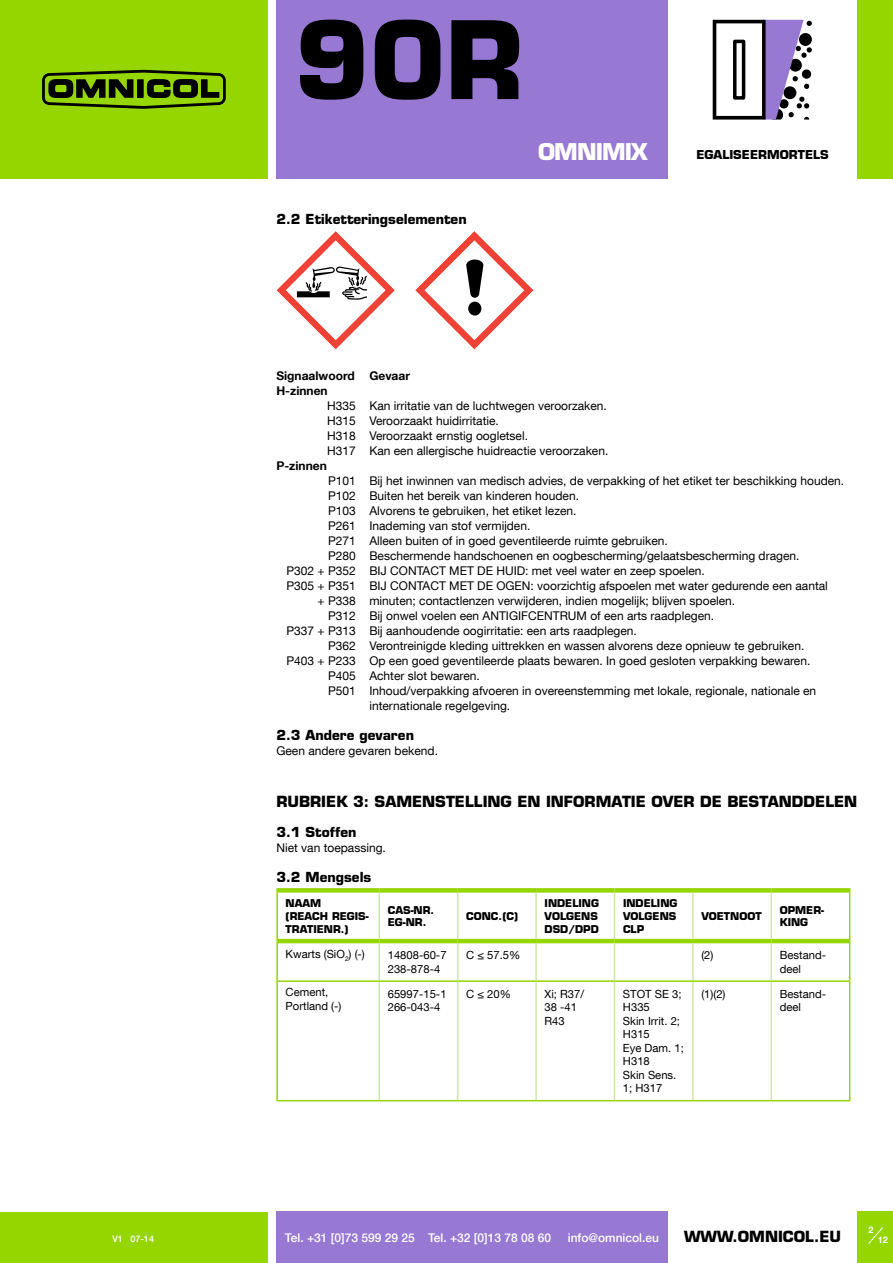
<style>
.page{position:relative;width:893px;height:1263px;background:#fff}
.page>*{position:absolute;margin:0;border:0;box-sizing:border-box;transform-origin:0 0}
.t1{font:700 105.15px "Eurostile";color:#000}
.t2{font:700 22.5px "Eurostile";letter-spacing:-.04em;color:#fff}
.t3{font:700 15px "Eurostile";color:#000}
.t4{font:700 13.5px "Eurostile";color:#000}
.t5{font:12px/15px "Helvetica Neue LT Com";color:#000}
.t6{font:500 12px "Helvetica Neue LT Com";color:#fff}
.t7{font:700 12px/15px "Helvetica Neue LT Com";color:#000}
.t8{font:700 12px "Eurostile";color:#000}
.t9{font:11.25px/13.5px "Helvetica Neue LT Com";color:#000}
.t10{font:700 10.5px/12.6px "Eurostile";color:#000}
.t11{font:500 9px "Helvetica Neue LT Com";color:#fff}
.t12{font:700 9px "Helvetica Neue LT Com";color:#fff}
</style>
<div class="page">
<div style="left:0;top:0;width:268px;height:179px;background:#95d500"></div>
<div style="left:42px;top:73px;width:184px;height:32px;border:3px solid #000;border-radius:6px"></div>
<svg style="left:48px;top:79px;width:86px;height:19px"></svg>
<div style="left:138px;top:80px;width:5px;height:17px;background:#000"></div>
<div style="left:137px;top:79px;width:7px;height:19px;border:1px solid #000"></div>
<svg style="left:146px;top:79px;width:74px;height:19px"></svg>
<div style="left:0;top:1212px;width:268px;height:51px;background:#95d500"></div>
<div style="left:276px;top:1212px;width:392px;height:51px;background:#9778d3"></div>
<div style="left:857px;top:1211px;width:36px;height:52px;background:#95d500"></div>
<div style="left:857px;top:0;width:36px;height:179px;background:#95d500"></div>
<div style="left:276px;top:0;width:392px;height:179px;background:#9778d3"></div>
<svg style="left:868px;top:1227px;width:15px;height:17px"></svg>
<svg style="left:415px;top:231px;width:119px;height:119px"></svg>
<svg style="left:276px;top:231px;width:119px;height:119px"></svg>
<hr style="left:276px;top:893px;width:2px;height:48px;background:#95d500">
<div style="left:276px;top:888px;width:103px;height:5px;background:#95d500"></div>
<hr style="left:278px;top:939px;width:101px;height:4px;background:#95d500">
<hr style="left:379px;top:893px;width:1px;height:46px;background:#cae8ab">
<div style="left:379px;top:888px;width:79px;height:5px;background:#95d500"></div>
<hr style="left:379px;top:939px;width:79px;height:4px;background:#95d500">
<hr style="left:457px;top:893px;width:1px;height:46px;background:#cae8ab">
<div style="left:458px;top:888px;width:78px;height:5px;background:#95d500"></div>
<div style="left:536px;top:888px;width:78px;height:5px;background:#95d500"></div>
<div style="left:614px;top:888px;width:79px;height:5px;background:#95d500"></div>
<div style="left:693px;top:888px;width:78px;height:5px;background:#95d500"></div>
<hr style="left:535px;top:893px;width:2px;height:46px;background:#cae8ab">
<hr style="left:614px;top:893px;width:1px;height:46px;background:#cae8ab">
<hr style="left:692px;top:893px;width:2px;height:46px;background:#cae8ab">
<hr style="left:458px;top:939px;width:78px;height:4px;background:#95d500">
<hr style="left:536px;top:939px;width:78px;height:4px;background:#95d500">
<hr style="left:614px;top:939px;width:79px;height:4px;background:#95d500">
<hr style="left:693px;top:939px;width:78px;height:4px;background:#95d500">
<hr style="left:770px;top:893px;width:2px;height:46px;background:#cae8ab">
<div style="left:771px;top:888px;width:79px;height:5px;background:#95d500"></div>
<hr style="left:849px;top:893px;width:1px;height:48px;background:#95d500">
<hr style="left:771px;top:939px;width:78px;height:4px;background:#95d500">
<hr style="left:276px;top:941px;width:2px;height:39px;background:#95d500">
<hr style="left:379px;top:943px;width:1px;height:37px;background:#cae8ab">
<hr style="left:457px;top:943px;width:1px;height:37px;background:#cae8ab">
<hr style="left:535px;top:943px;width:2px;height:37px;background:#cae8ab">
<hr style="left:614px;top:943px;width:1px;height:37px;background:#cae8ab">
<hr style="left:692px;top:943px;width:2px;height:37px;background:#cae8ab">
<hr style="left:770px;top:943px;width:2px;height:37px;background:#cae8ab">
<hr style="left:849px;top:941px;width:1px;height:39px;background:#95d500">
<hr style="left:276px;top:982px;width:2px;height:118px;background:#95d500">
<hr style="left:276px;top:980px;width:103px;height:2px;background:#95d500">
<hr style="left:379px;top:982px;width:1px;height:118px;background:#cae8ab">
<hr style="left:379px;top:980px;width:79px;height:2px;background:#95d500">
<hr style="left:458px;top:980px;width:78px;height:2px;background:#95d500">
<hr style="left:536px;top:980px;width:78px;height:2px;background:#95d500">
<hr style="left:614px;top:980px;width:79px;height:2px;background:#95d500">
<hr style="left:693px;top:980px;width:78px;height:2px;background:#95d500">
<hr style="left:457px;top:982px;width:1px;height:118px;background:#cae8ab">
<hr style="left:535px;top:982px;width:2px;height:118px;background:#cae8ab">
<hr style="left:614px;top:982px;width:1px;height:118px;background:#cae8ab">
<hr style="left:692px;top:982px;width:2px;height:118px;background:#cae8ab">
<hr style="left:770px;top:982px;width:2px;height:118px;background:#cae8ab">
<hr style="left:771px;top:980px;width:79px;height:2px;background:#95d500">
<hr style="left:849px;top:982px;width:1px;height:118px;background:#95d500">
<hr style="left:276px;top:1100px;width:103px;height:1px;background:#95d500">
<hr style="left:379px;top:1100px;width:79px;height:1px;background:#95d500">
<hr style="left:458px;top:1100px;width:78px;height:1px;background:#95d500">
<hr style="left:536px;top:1100px;width:78px;height:1px;background:#95d500">
<hr style="left:614px;top:1100px;width:79px;height:1px;background:#95d500">
<hr style="left:693px;top:1100px;width:78px;height:1px;background:#95d500">
<hr style="left:771px;top:1100px;width:79px;height:1px;background:#95d500">
<svg style="left:713px;top:20px;width:99px;height:99px"></svg>
<div style="left:735px;top:41px;width:9px;height:57px;background:#fff"></div>
<div style="left:733px;top:40px;width:12px;height:60px;border:4px solid #000"></div>
<h1 class="t1" style="left:294px;top:-5px;width:231px">90R</h1>
<h2 class="t2" style="left:538px;top:138px;width:111px">OMNIMIX</h2>
<p class="t8" style="left:696px;top:147px;width:134px">EGALISEERMORTELS</p>
<p class="t4" style="left:276px;top:210px;width:192px">2.2 Etiketteringselementen</p>
<p class="t7" style="left:276px;top:367px;width:135px">Signaalwoord Gevaar<br>H-zinnen</p>
<p class="t5" style="left:327px;top:397px;width:283px">H335 Kan irritatie van de luchtwegen veroorzaken.<br>H315 Veroorzaakt huidirritatie.<br>H318 Veroorzaakt ernstig oogletsel.<br>H317 Kan een allergische huidreactie veroorzaken.</p>
<p class="t7" style="left:276px;top:457px;width:52px">P-zinnen</p>
<p class="t5" style="left:328px;top:472px;width:518px">P101 Bij het inwinnen van medisch advies, de verpakking of het etiket ter beschikking houden.</p>
<p class="t5" style="left:328px;top:487px;width:252px">P102 Buiten het bereik van kinderen houden.</p>
<p class="t5" style="left:328px;top:502px;width:250px">P103 Alvorens te gebruiken, het etiket lezen.</p>
<p class="t5" style="left:328px;top:517px;width:204px">P261 Inademing van stof vermijden.</p>
<p class="t5" style="left:328px;top:532px;width:341px">P271 Alleen buiten of in goed geventileerde ruimte gebruiken.</p>
<p class="t5" style="left:328px;top:547px;width:473px">P280 Beschermende handschoenen en oogbescherming/gelaatsbescherming dragen.</p>
<p class="t5" style="left:286px;top:562px;width:420px">P302 + P352 BIJ CONTACT MET DE HUID: met veel water en zeep spoelen.</p>
<p class="t5" style="left:286px;top:577px;width:543px">P305 + P351 BIJ CONTACT MET DE OGEN: voorzichtig afspoelen met water gedurende een aantal</p>
<p class="t5" style="left:318px;top:592px;width:419px">+ P338 minuten; contactlenzen verwijderen, indien mogelijk; blijven spoelen.</p>
<p class="t5" style="left:328px;top:607px;width:388px">P312 Bij onwel voelen een ANTIGIFCENTRUM of een arts raadplegen.</p>
<p class="t5" style="left:286px;top:622px;width:352px">P337 + P313 Bij aanhoudende oogirritatie: een arts raadplegen.</p>
<p class="t5" style="left:328px;top:637px;width:478px">P362 Verontreinigde kleding uittrekken en wassen alvorens deze opnieuw te gebruiken.</p>
<p class="t5" style="left:286px;top:652px;width:525px">P403 + P233 Op een goed geventileerde plaats bewaren. In goed gesloten verpakking bewaren.</p>
<p class="t5" style="left:328px;top:667px;width:153px">P405 Achter slot bewaren.</p>
<p class="t5" style="left:328px;top:682px;width:490px">P501 Inhoud/verpakking afvoeren in overeenstemming met lokale, regionale, nationale en</p>
<p class="t5" style="left:369px;top:697px;width:142px">internationale regelgeving.</p>
<p class="t4" style="left:276px;top:726px;width:139px">2.3 Andere gevaren</p>
<p class="t5" style="left:276px;top:742px;width:163px">Geen andere gevaren bekend.</p>
<p class="t3" style="left:276px;top:792px;width:582px">RUBRIEK 3: SAMENSTELLING EN INFORMATIE OVER DE BESTANDDELEN</p>
<p class="t4" style="left:276px;top:824px;width:82px">3.1 Stoffen</p>
<p class="t5" style="left:276px;top:840px;width:111px">Niet van toepassing.</p>
<p class="t4" style="left:276px;top:869px;width:96px">3.2 Mengsels</p>
<p class="t10" style="left:286px;top:897px;width:84px">NAAM<br>(REACH REGIS-<br>TRATIENR.)</p>
<p class="t10" style="left:388px;top:903px;width:48px">CAS-NR.<br>EG-NR.</p>
<p class="t10" style="left:466px;top:910px;width:53px">CONC.(C)</p>
<p class="t10" style="left:545px;top:897px;width:56px;text-align:justify">INDELING VOLGENS DSD/DPD</p>
<p class="t10" style="left:623px;top:897px;width:56px;text-align:justify">INDELING VOLGENS CLP</p>
<p class="t10" style="left:701px;top:910px;width:62px">VOETNOOT</p>
<p class="t10" style="left:780px;top:903px;width:46px">OPMER-<br>KING</p>
<p class="t9" style="left:286px;top:946px;width:81px">Kwarts (SiO<sub>2</sub>) (-)</p>
<p class="t9" style="left:388px;top:948px;width:60px">14808-60-7<br>238-878-4</p>
<p class="t9" style="left:466px;top:948px;width:56px">C ≤ 57.5%</p>
<p class="t9" style="left:701px;top:948px;width:14px">(2)</p>
<p class="t9" style="left:780px;top:948px;width:48px">Bestand&shy;deel</p>
<p class="t9" style="left:286px;top:985px;width:57px">Cement,<br>Portland (-)</p>
<p class="t9" style="left:388px;top:987px;width:60px">65997-15-1<br>266-043-4</p>
<p class="t9" style="left:466px;top:987px;width:46px">C ≤ 20%</p>
<p class="t9" style="left:545px;top:987px;width:41px">Xi; R37/<br>38 -41<br>R43</p>
<p class="t9" style="left:623px;top:987px;width:62px">STOT SE 3;<br>H335<br>Skin Irrit. 2;<br>H315<br>Eye Dam. 1;<br>H318<br>Skin Sens.<br>1; H317</p>
<p class="t9" style="left:701px;top:987px;width:26px">(1)(2)</p>
<p class="t9" style="left:780px;top:987px;width:48px">Bestand&shy;deel</p>
<p class="t11" style="left:112px;top:1233px;width:43px">V1 07-14</p>
<p class="t6" style="left:285px;top:1230px;width:268px">Tel. +31 [0]73 599 29 25 Tel. +32 [0]13 78 08 60</p>
<p class="t6" style="left:568px;top:1230px;width:93px">info@omnicol.eu</p>
<p class="t3" style="left:684px;top:1227px;width:159px">WWW.OMNICOL.EU</p>
<p class="t12" style="left:868px;top:1224px;width:7px">2</p>
<p class="t12" style="left:878px;top:1234px;width:12px">12</p>
</div>
